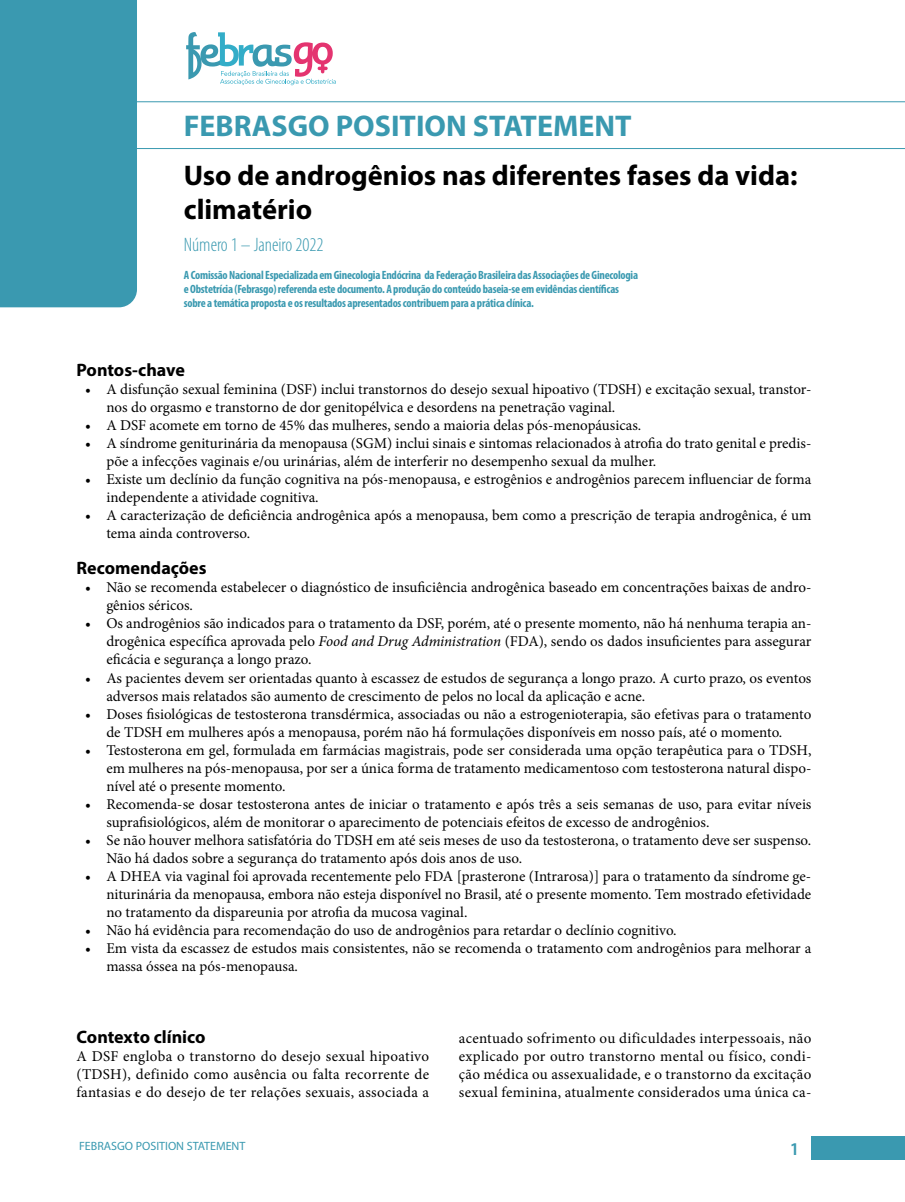
<style>
.page{position:relative;width:905px;height:1202px;background:#fff}
.page>*{position:absolute;margin:0;border:0;box-sizing:border-box;transform-origin:0 0}
.t1{font:700 30px "Myriad Pro";color:#3a99b0}
.t2{font:700 28.5px/34.2px "Myriad Pro";color:#000}
.t3{font:300 condensed 19.5px "Myriad Pro";color:#3a99b0}
.t4{font:700 18px "Myriad Pro";color:#000}
.t5{font:600 18px "Myriad Pro";color:#3a99b0}
.t6{font:15px/18px "Minion Pro";color:#000}
.t7{font:700 condensed 12px/14.4px "Myriad Pro";letter-spacing:-.02em;color:#3a99b0}
.t8{font:12px "Myriad Pro";color:#3a99b0}
.s1{font-style:italic}
</style>
<div class="page">
<div style="left:811px;top:1135px;width:93px;height:23px;background:#3a99b0"></div>
<svg style="left:0;top:0;width:904px;height:307px"></svg>
<h1 class="t1" style="left:184px;top:106px;width:449px">FEBRASGO POSITION STATEMENT</h1>
<h2 class="t2" style="left:184px;top:157px;width:615px">Uso de androgênios nas diferentes fases da vida: climatério</h2>
<h3 class="t3" style="left:184px;top:233px;width:141px">Número 1 – Janeiro 2022</h3>
<p class="t7" style="left:184px;top:267px;width:456px">A Comissão Nacional Especializada em Ginecologia Endócrina da Federação Brasileira das Associações de Ginecologia e Obstetrícia (Febrasgo) referenda este documento. A produção do conteúdo baseia-se em evidências científicas sobre a temática proposta e os resultados apresentados contribuem para a prática clínica.</p>
<p class="t4" style="left:77px;top:358px;width:110px">Pontos-chave</p>
<p class="t6" style="left:106px;top:380px;width:706px;text-indent:-21px">• A disfunção sexual feminina (DSF) inclui transtornos do desejo sexual hipoativo (TDSH) e excitação sexual, transtor&shy;nos do orgasmo e transtorno de dor genitopélvica e desordens na penetração vaginal.</p>
<p class="t6" style="left:85px;top:416px;width:557px">• A DSF acomete em torno de 45% das mulheres, sendo a maioria delas pós-menopáusicas.</p>
<p class="t6" style="left:106px;top:434px;width:706px;text-indent:-21px">• A síndrome geniturinária da menopausa (SGM) inclui sinais e sintomas relacionados à atrofia do trato genital e predis&shy;põe a infecções vaginais e/ou urinárias, além de interferir no desempenho sexual da mulher.</p>
<p class="t6" style="left:106px;top:470px;width:706px;text-indent:-21px">• Existe um declínio da função cognitiva na pós-menopausa, e estrogênios e androgênios parecem influenciar de forma independente a atividade cognitiva.</p>
<p class="t6" style="left:106px;top:506px;width:706px;text-indent:-21px">• A caracterização de deficiência androgênica após a menopausa, bem como a prescrição de terapia androgênica, é um tema ainda controverso.</p>
<p class="t4" style="left:77px;top:556px;width:131px">Recomendações</p>
<p class="t6" style="left:106px;top:578px;width:706px;text-indent:-21px">• Não se recomenda estabelecer o diagnóstico de insuficiência androgênica baseado em concentrações baixas de andro&shy;gênios séricos.</p>
<p class="t6" style="left:106px;top:614px;width:706px;text-align:justify;text-indent:-21px">• Os androgênios são indicados para o tratamento da DSF, porém, até o presente momento, não há nenhuma terapia an&shy;drogênica específica aprovada pelo <span class="s1">Food and Drug Administration</span> (FDA), sendo os dados insuficientes para assegurar eficácia e segurança a longo prazo.</p>
<p class="t6" style="left:106px;top:668px;width:706px;text-indent:-21px">• As pacientes devem ser orientadas quanto à escassez de estudos de segurança a longo prazo. A curto prazo, os eventos adversos mais relatados são aumento de crescimento de pelos no local da aplicação e acne.</p>
<p class="t6" style="left:85px;top:704px;width:727px;text-align:center">• Doses fisiológicas de testosterona transdérmica, associadas ou não a estrogenioterapia, são efetivas para o tratamento de TDSH em mulheres após a menopausa, porém não há formulações disponíveis em nosso país, até o momento.</p>
<p class="t6" style="left:106px;top:740px;width:706px;text-align:justify;text-indent:-21px">• Testosterona em gel, formulada em farmácias magistrais, pode ser considerada uma opção terapêutica para o TDSH, em mulheres na pós-menopausa, por ser a única forma de tratamento medicamentoso com testosterona natural dispo&shy;nível até o presente momento.</p>
<p class="t6" style="left:106px;top:794px;width:706px;text-indent:-21px">• Recomenda-se dosar testosterona antes de iniciar o tratamento e após três a seis semanas de uso, para evitar níveis suprafisiológicos, além de monitorar o aparecimento de potenciais efeitos de excesso de androgênios.</p>
<p class="t6" style="left:106px;top:830px;width:706px;text-indent:-21px">• Se não houver melhora satisfatória do TDSH em até seis meses de uso da testosterona, o tratamento deve ser suspenso.<br>Não há dados sobre a segurança do tratamento após dois anos de uso.</p>
<p class="t6" style="left:106px;top:866px;width:706px;text-align:justify;text-indent:-21px">• A DHEA via vaginal foi aprovada recentemente pelo FDA [prasterone (Intrarosa)] para o tratamento da síndrome ge&shy;niturinária da menopausa, embora não esteja disponível no Brasil, até o presente momento. Tem mostrado efetividade no tratamento da dispareunia por atrofia da mucosa vaginal.</p>
<p class="t6" style="left:85px;top:920px;width:593px">• Não há evidência para recomendação do uso de androgênios para retardar o declínio cognitivo.</p>
<p class="t6" style="left:106px;top:938px;width:706px;text-indent:-21px">• Em vista da escassez de estudos mais consistentes, não se recomenda o tratamento com androgênios para melhorar a massa óssea na pós-menopausa.</p>
<p class="t4" style="left:77px;top:1024px;width:130px">Contexto clínico</p>
<p class="t6" style="left:77px;top:1046px;width:354px;text-align:justify">A DSF engloba o transtorno do desejo sexual hipoativo (TDSH), definido como ausência ou falta recorrente de fantasias e do desejo de ter relações sexuais, associada a</p>
<p class="t6" style="left:459px;top:1028px;width:354px;text-align:justify">acentuado sofrimento ou dificuldades interpessoais, não explicado por outro transtorno mental ou físico, condi&shy;ção médica ou assexualidade, e o transtorno da excitação sexual feminina, atualmente considerados uma única ca-</p>
<p class="t8" style="left:79px;top:1138px;width:168px">FEBRASGO POSITION STATEMENT</p>
<p class="t5" style="left:789px;top:1137px;width:11px">1</p>
</div>
